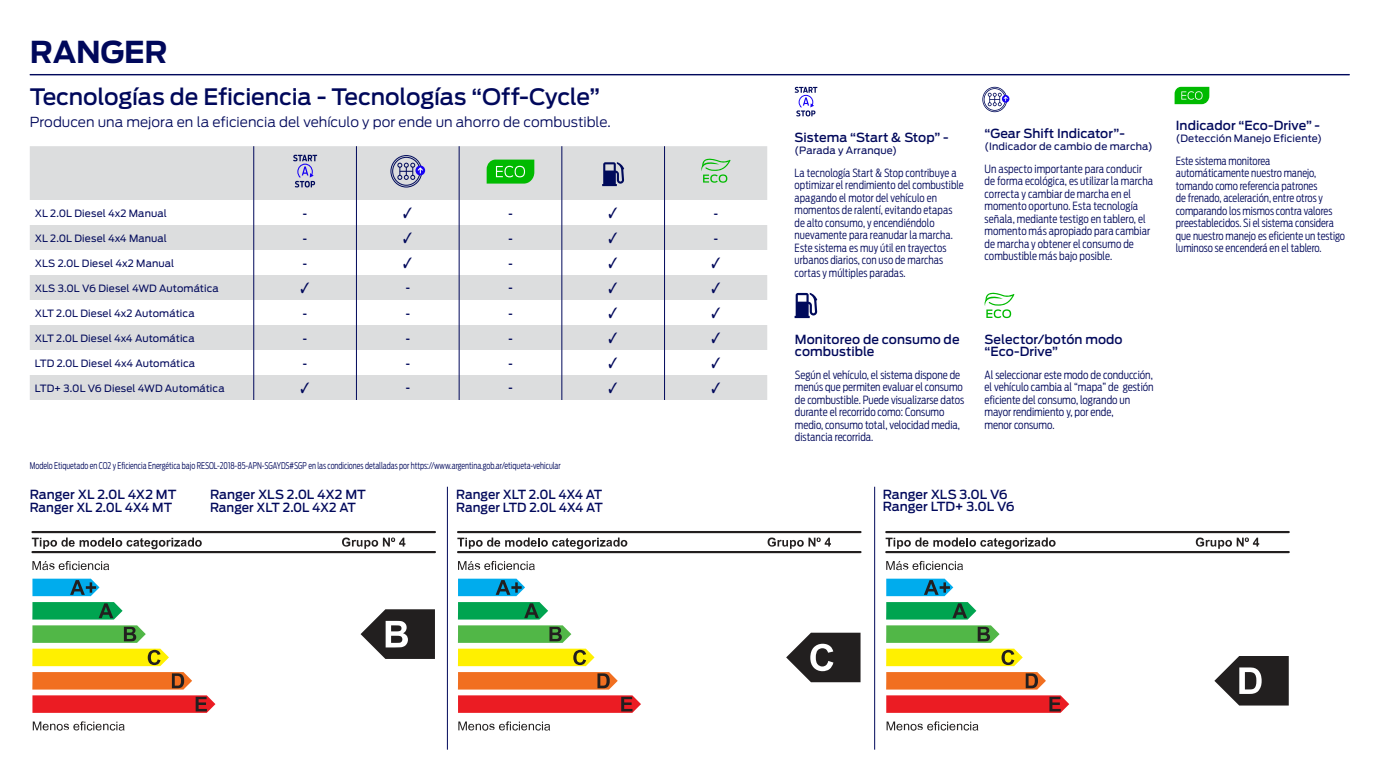
<style>
.page{position:relative;width:1375px;height:775px;background:#fff}
.page>*{position:absolute;margin:0;border:0;box-sizing:border-box;transform-origin:0 0}
.t1{font:700 30px "Ford Antenna";letter-spacing:-.01em;color:#00085b}
.t2{font:500 22.5px "Ford Antenna";letter-spacing:-.01em;color:#00085b}
.t3{font:15px "Ford Antenna Cond";color:#00085b;scale:.8 1}
.t4{font:300 13.75px "Ford Antenna";color:#00085b}
.t5{font:500 12.5px/12.5px "Ford Antenna";color:#00085b}
.t6{font:300 11.25px/12.5px "Ford Antenna Cond";color:#00085b;scale:.95 1}
.t7{font:300 11.25px/12.5px "Ford Antenna Cond";color:#00085b;scale:.93 1}
.t8{font:300 11.25px/12.5px "Ford Antenna Cond";color:#00085b;scale:.92 1}
.t9{font:300 11.25px/12.5px "Ford Antenna Cond";color:#00085b;scale:.96 1}
.t10{font:10px "Ford Antenna";letter-spacing:.01em;color:#00085b}
.t11{font:300 9.25px "Ford Antenna Cond";color:#00085b;scale:.85 1}
</style>
<div class="page">
<div style="left:30px;top:146px;width:737px;height:54px;background:#dcddde"></div>
<hr style="left:254px;top:146px;width:1px;height:54px;background:#00085b">
<hr style="left:356px;top:146px;width:1px;height:54px;background:#00085b">
<hr style="left:459px;top:146px;width:1px;height:54px;background:#00085b">
<hr style="left:562px;top:146px;width:1px;height:54px;background:#00085b">
<hr style="left:664px;top:146px;width:1px;height:54px;background:#00085b">
<svg style="left:293px;top:155px;width:24px;height:32px"></svg>
<div style="left:415px;top:166px;width:10px;height:9px;background:#1600f4;border-radius:50%"></div>
<svg style="left:390px;top:155px;width:33px;height:33px"></svg>
<svg style="left:487px;top:160px;width:47px;height:24px"></svg>
<svg style="left:602px;top:162px;width:22px;height:24px"></svg>
<svg style="left:701px;top:157px;width:30px;height:26px"></svg>
<svg style="left:795px;top:87px;width:22px;height:29px"></svg>
<div style="left:1002px;top:95px;width:7px;height:8px;background:#1600f4;border-radius:50%"></div>
<svg style="left:982px;top:87px;width:26px;height:25px"></svg>
<svg style="left:1175px;top:87px;width:34px;height:17px"></svg>
<svg style="left:795px;top:293px;width:22px;height:25px"></svg>
<svg style="left:984px;top:292px;width:30px;height:26px"></svg>
<hr style="left:30px;top:74px;width:1320px;height:1px;background:#00085b">
<hr style="left:30px;top:75px;width:1320px;height:1px;background:#00085b">
<svg style="left:31px;top:531px;width:405px;height:200px"></svg>
<hr style="left:32px;top:531px;width:403px;height:2px;background:#221f1f">
<hr style="left:32px;top:551px;width:403px;height:2px;background:#221f1f">
<svg style="left:32px;top:538px;width:170px;height:11px"></svg>
<svg style="left:342px;top:538px;width:63px;height:11px"></svg>
<svg style="left:32px;top:579px;width:68px;height:17px"></svg>
<svg style="left:32px;top:602px;width:114px;height:41px"></svg>
<svg style="left:32px;top:649px;width:137px;height:17px;background:#f6e809"></svg>
<svg style="left:32px;top:672px;width:183px;height:41px"></svg>
<svg style="left:361px;top:609px;width:74px;height:50px"></svg>
<svg style="left:457px;top:531px;width:405px;height:200px"></svg>
<hr style="left:458px;top:531px;width:403px;height:2px;background:#221f1f">
<hr style="left:458px;top:551px;width:403px;height:2px;background:#221f1f">
<svg style="left:457px;top:538px;width:170px;height:11px"></svg>
<svg style="left:768px;top:538px;width:63px;height:11px"></svg>
<svg style="left:458px;top:579px;width:67px;height:17px"></svg>
<svg style="left:458px;top:602px;width:113px;height:41px"></svg>
<svg style="left:458px;top:649px;width:137px;height:17px;background:#f6e809"></svg>
<svg style="left:458px;top:672px;width:183px;height:41px"></svg>
<svg style="left:786px;top:633px;width:75px;height:49px"></svg>
<svg style="left:885px;top:531px;width:405px;height:200px"></svg>
<hr style="left:886px;top:531px;width:403px;height:2px;background:#221f1f">
<hr style="left:886px;top:551px;width:403px;height:2px;background:#221f1f">
<svg style="left:886px;top:538px;width:170px;height:11px"></svg>
<svg style="left:1196px;top:538px;width:63px;height:11px"></svg>
<svg style="left:886px;top:579px;width:67px;height:17px"></svg>
<svg style="left:886px;top:602px;width:114px;height:41px"></svg>
<svg style="left:886px;top:649px;width:137px;height:17px;background:#f6e809"></svg>
<svg style="left:886px;top:672px;width:183px;height:41px"></svg>
<svg style="left:1214px;top:656px;width:75px;height:50px"></svg>
<hr style="left:447px;top:487px;width:1px;height:263px;background:#00085b">
<hr style="left:874px;top:487px;width:1px;height:263px;background:#00085b">
<svg style="left:30px;top:200px;width:737px;height:200px"></svg>
<h1 class="t1" style="left:30px;top:25px;width:139px">RANGER</h1>
<h2 class="t2" style="left:30px;top:77px;width:572px">Tecnologías de Eficiencia - Tecnologías “Off-Cycle”</h2>
<p class="t4" style="left:30px;top:110px;width:582px">Producen una mejora en la eficiencia del vehículo y por ende un ahorro de combustible.</p>
<p class="t10" style="left:35px;top:204px;width:133px">XL 2.0L Diesel 4x2 Manual</p>
<h3 class="t3" style="left:303px;top:200px;width:7px">-</h3>
<h3 class="t3" style="left:508px;top:200px;width:7px">-</h3>
<h3 class="t3" style="left:714px;top:200px;width:7px">-</h3>
<p class="t10" style="left:35px;top:229px;width:134px">XL 2.0L Diesel 4x4 Manual</p>
<h3 class="t3" style="left:303px;top:225px;width:7px">-</h3>
<h3 class="t3" style="left:508px;top:225px;width:7px">-</h3>
<h3 class="t3" style="left:714px;top:225px;width:7px">-</h3>
<p class="t10" style="left:35px;top:254px;width:141px">XLS 2.0L Diesel 4x2 Manual</p>
<h3 class="t3" style="left:303px;top:250px;width:7px">-</h3>
<h3 class="t3" style="left:508px;top:250px;width:7px">-</h3>
<p class="t10" style="left:35px;top:279px;width:186px">XLS 3.0L V6 Diesel 4WD Automática</p>
<h3 class="t3" style="left:406px;top:275px;width:7px">-</h3>
<h3 class="t3" style="left:508px;top:275px;width:7px">-</h3>
<p class="t10" style="left:35px;top:304px;width:161px">XLT 2.0L Diesel 4x2 Automática</p>
<h3 class="t3" style="left:303px;top:300px;width:7px">-</h3>
<h3 class="t3" style="left:406px;top:300px;width:7px">-</h3>
<h3 class="t3" style="left:508px;top:300px;width:7px">-</h3>
<p class="t10" style="left:35px;top:329px;width:161px">XLT 2.0L Diesel 4x4 Automática</p>
<h3 class="t3" style="left:303px;top:325px;width:7px">-</h3>
<h3 class="t3" style="left:406px;top:325px;width:7px">-</h3>
<h3 class="t3" style="left:508px;top:325px;width:7px">-</h3>
<p class="t10" style="left:35px;top:354px;width:162px">LTD 2.0L Diesel 4x4 Automática</p>
<h3 class="t3" style="left:303px;top:350px;width:7px">-</h3>
<h3 class="t3" style="left:406px;top:350px;width:7px">-</h3>
<h3 class="t3" style="left:508px;top:350px;width:7px">-</h3>
<p class="t10" style="left:35px;top:379px;width:191px">LTD+ 3.0L V6 Diesel 4WD Automática</p>
<h3 class="t3" style="left:406px;top:375px;width:7px">-</h3>
<h3 class="t3" style="left:508px;top:375px;width:7px">-</h3>
<p class="t5" style="left:795px;top:130px;width:156px">Sistema “Start &amp; Stop” -</p>
<p class="t10" style="left:795px;top:142px;width:104px">(Parada y Arranque)</p>
<p class="t7" style="left:795px;top:165px;width:183px">La tecnología Start &amp; Stop contribuye a optimizar el rendimiento del combustible apagando el motor del vehículo en momentos de ralentí, evitando etapas de alto consumo, y encendiéndolo nuevamente para reanudar la marcha.<br>Este sistema es muy útil en trayectos urbanos diarios, con uso de marchas cortas y múltiples paradas.</p>
<p class="t5" style="left:985px;top:125px;width:142px">“Gear Shift Indicator”-</p>
<p class="t10" style="left:985px;top:138px;width:170px">(Indicador de cambio de marcha)</p>
<p class="t6" style="left:985px;top:161px;width:179px">Un aspecto importante para conducir de forma ecológica, es utilizar la marcha correcta y cambiar de marcha en el momento oportuno. Esta tecnología señala, mediante testigo en tablero, el momento más apropiado para cambiar de marcha y obtener el consumo de combustible más bajo posible.</p>
<p class="t5" style="left:795px;top:331px;width:166px">Monitoreo de consumo de combustible</p>
<p class="t6" style="left:795px;top:367px;width:180px">Según el vehículo, el sistema dispone de menús que permiten evaluar el consumo de combustible. Puede visualizarse datos durante el recorrido como: Consumo medio, consumo total, velocidad media, distancia recorrida.</p>
<p class="t5" style="left:985px;top:331px;width:140px">Selector/botón modo “Eco-Drive”</p>
<p class="t9" style="left:985px;top:367px;width:178px">Al seleccionar este modo de conducción, el vehículo cambia al “mapa” de gestión eficiente del consumo, logrando un mayor rendimiento y, por ende,<br>menor consumo.</p>
<p class="t11" style="left:30px;top:457px;width:626px">Modelo Etiquetado en CO2 y Eficiencia Energética bajo RESOL-2018-85-APN-SGAYDS#SGP en las condiciones detalladas por https://www.argentina.gob.ar/etiqueta-vehicular</p>
<p class="t5" style="left:30px;top:486px;width:148px;line-height:13.8px">Ranger XL 2.0L 4X2 MT<br>Ranger XL 2.0L 4X4 MT</p>
<p class="t5" style="left:210px;top:486px;width:157px;line-height:13.8px">Ranger XLS 2.0L 4X2 MT<br>Ranger XLT 2.0L 4X2 AT</p>
<p class="t5" style="left:456px;top:486px;width:148px;line-height:13.8px">Ranger XLT 2.0L 4X4 AT<br>Ranger LTD 2.0L 4X4 AT</p>
<p class="t5" style="left:883px;top:486px;width:134px">Ranger XLS 3.0L V6<br>Ranger LTD+ 3.0L V6</p>
<p class="t5" style="left:1176px;top:117px;width:146px">Indicador “Eco-Drive” -</p>
<p class="t10" style="left:1176px;top:130px;width:148px">(Detección Manejo Eficiente)</p>
<p class="t8" style="left:1176px;top:153px;width:185px">Este sistema monitorea automáticamente nuestro manejo, tomando como referencia patrones<br>de frenado, aceleración, entre otros y comparando los mismos contra valores preestablecidos. Si el sistema considera que nuestro manejo es eficiente un testigo luminoso se encenderá en el tablero.</p>
</div>
